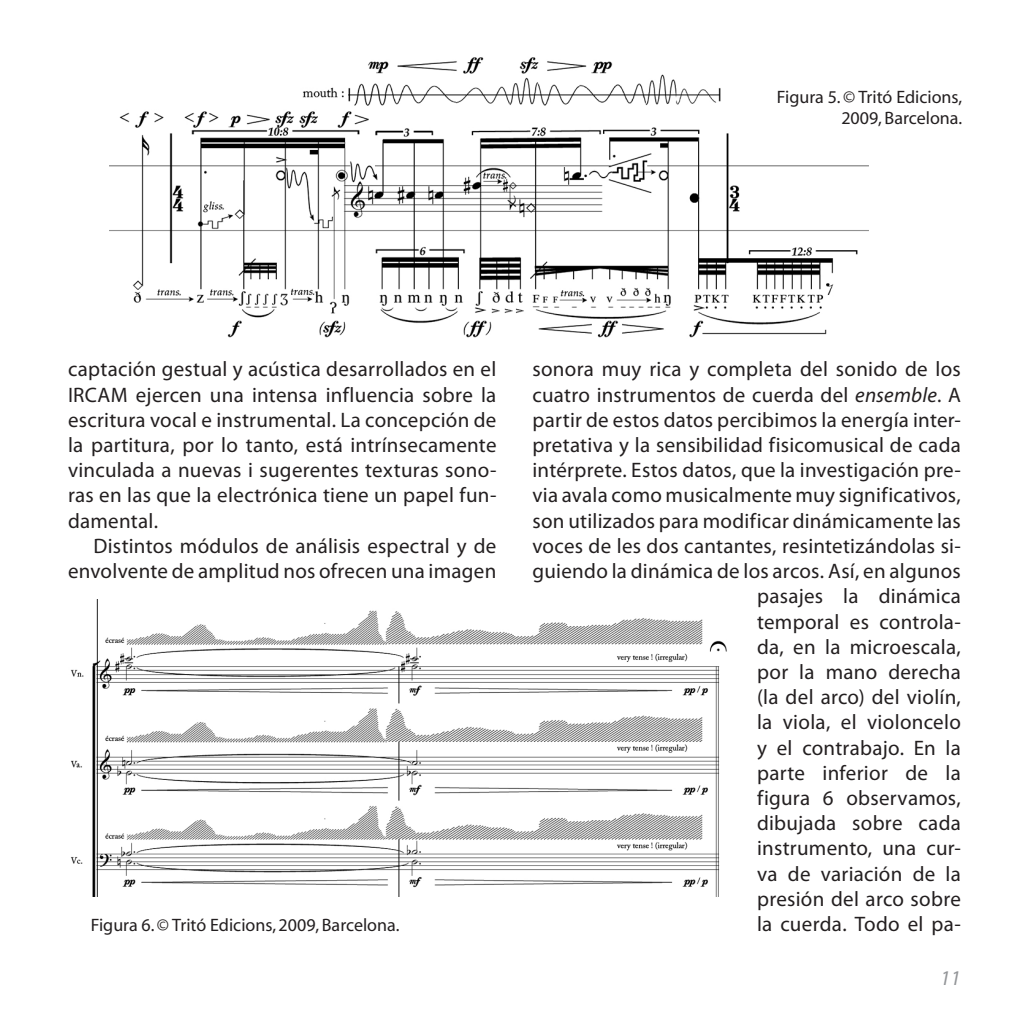
<style>
.page{position:relative;width:1029px;height:1021px;background:#fff}
.page>*{position:absolute;margin:0;border:0;box-sizing:border-box;transform-origin:0 0}
.t1{font:21px/25.2px "Myriad Pro";letter-spacing:.01em;color:#231f20;text-align:right}
.t2{font:italic 21px "Myriad";color:#939598}
.t3{font:18px/21.6px "Myriad";color:#231f20;text-align:right}
.s1{font-family:"Myriad Pro"}
.s2{font-style:italic}
</style>
<div class="page">
<img style="left:110px;top:57px;width:758px;height:281px">
<img style="left:71px;top:599px;width:656px;height:297px">
<p class="t3" style="left:777px;top:87px;width:187px">Figura 5. <span class="s1">©</span> Tritó Edicions,<br>2009, Barcelona.</p>
<p class="t1" style="left:68px;top:356px;width:430px;text-align:justify">captación gestual y acústica desarrollados en el IRCAM ejercen una intensa influencia sobre la escritura vocal e instrumental. La concepción de la partitura, por lo tanto, está intrínsecamente vinculada a nuevas i sugerentes texturas sono&shy;ras en las que la electrónica tiene un papel fun&shy;damental.</p>
<p class="t1" style="left:68px;top:533px;width:430px">Distintos módulos de análisis espectral y de envolvente de amplitud nos ofrecen una imagen</p>
<p class="t1" style="left:532px;top:356px;width:430px">sonora muy rica y completa del sonido de los cuatro instrumentos de cuerda del <span class="s2">ensemble</span>. A partir de estos datos percibimos la energía inter&shy;pretativa y la sensibilidad fisicomusical de cada intérprete. Estos datos, que la investigación pre&shy;via avala como musicalmente muy significativos, son utilizados para modificar dinámicamente las voces de les dos cantantes, resintetizándolas si&shy;guiendo la dinámica de los arcos. Así, en algunos pasajes la dinámica<br>temporal es controla-<br>da, en la microescala,<br>por la mano derecha<br>(la del arco) del violín,<br>la viola, el violoncelo<br>y el contrabajo. En la<br>parte inferior de la<br>figura 6 observamos,<br>dibujada sobre cada<br>instrumento, una cur-<br>va de variación de la<br>presión del arco sobre</p>
<p class="t3" style="left:91px;top:915px;width:310px">Figura 6. <span class="s1">©</span> Tritó Edicions, 2009, Barcelona.</p>
<p class="t1" style="left:757px;top:911px;width:205px">la cuerda. Todo el pa-</p>
<p class="t2" style="left:940px;top:967px;width:22px">11</p>
</div>
